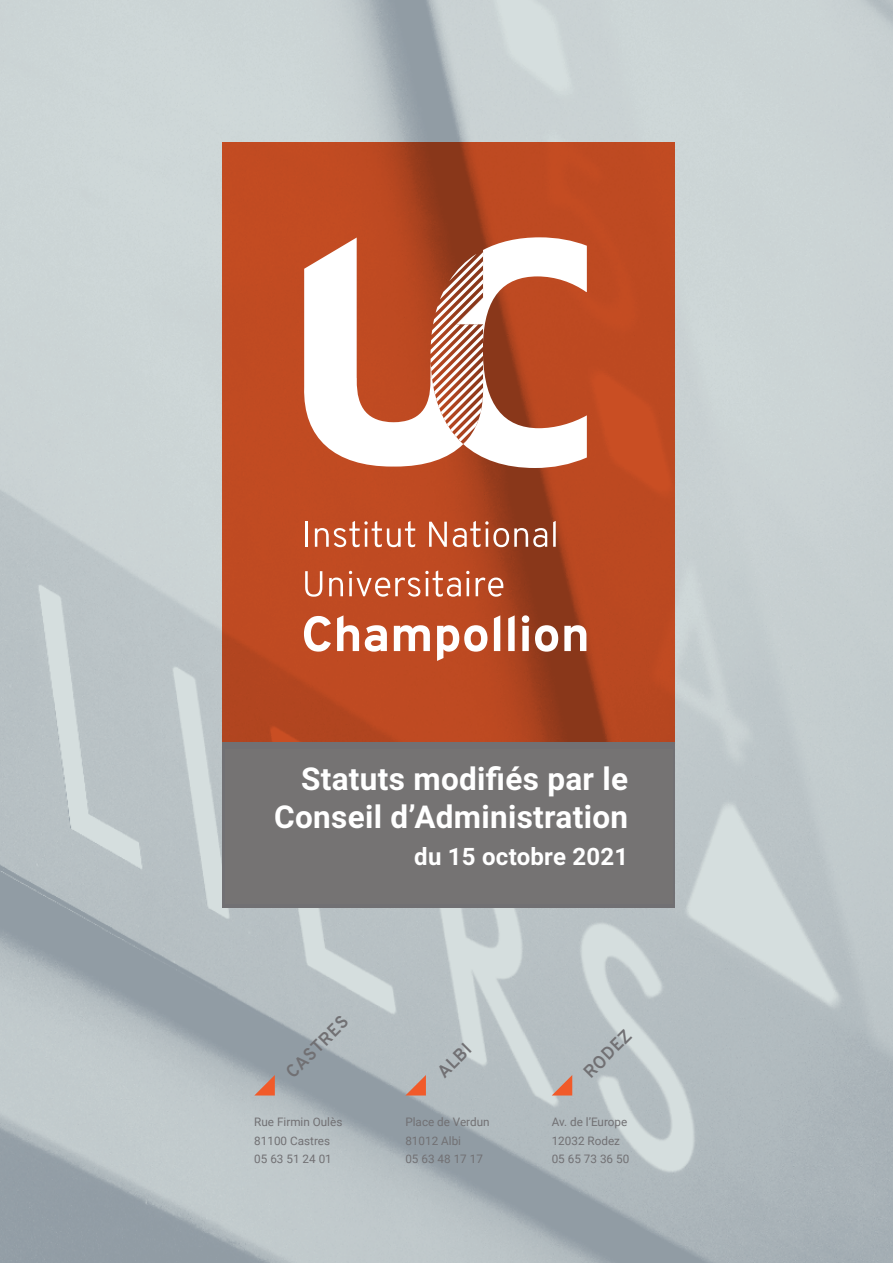
<style>
.page{position:relative;width:893px;height:1263px;background:#fff}
.page>*{position:absolute;margin:0;border:0;box-sizing:border-box;transform-origin:0 0}
.t1{font:700 38.25px/38.2px "Calibri";color:#fff;text-align:right}
.t2{font:700 31.5px/37.8px "Roboto";letter-spacing:.01em;color:#fff;text-align:right}
.t3{font:28.35px "Calibri";color:#fff}
.t4{font:700 24px "Roboto";letter-spacing:.01em;color:#fff}
.t5{font:700 17.4px "Overpass";color:#717073}
.t6{font:11.7px/18.5px "Roboto";color:#717073}
</style>
<div class="page">
<img style="left:0;top:0;width:893px;height:1263px">
<svg style="left:222px;top:143px;width:453px;height:599px;fill:#be4a22"></svg>
<svg style="left:304px;top:616px;width:27px;height:36px"></svg>
<svg style="left:337px;top:615px;width:22px;height:36px"></svg>
<svg style="left:365px;top:625px;width:22px;height:27px"></svg>
<svg style="left:394px;top:625px;width:36px;height:26px"></svg>
<svg style="left:437px;top:625px;width:50px;height:36px"></svg>
<svg style="left:494px;top:615px;width:6px;height:36px"></svg>
<svg style="left:508px;top:615px;width:7px;height:36px"></svg>
<svg style="left:522px;top:615px;width:7px;height:36px"></svg>
<svg style="left:535px;top:625px;width:23px;height:27px"></svg>
<svg style="left:564px;top:625px;width:22px;height:26px"></svg>
<hr style="left:305px;top:522px;width:3px;height:25px;background:#fff">
<svg style="left:315px;top:521px;width:100px;height:26px"></svg>
<svg style="left:429px;top:522px;width:18px;height:25px"></svg>
<svg style="left:453px;top:521px;width:94px;height:26px"></svg>
<svg style="left:553px;top:521px;width:3px;height:26px"></svg>
<svg style="left:305px;top:571px;width:17px;height:26px"></svg>
<svg style="left:329px;top:577px;width:14px;height:19px"></svg>
<svg style="left:349px;top:570px;width:120px;height:27px"></svg>
<svg style="left:476px;top:577px;width:27px;height:20px"></svg>
<svg style="left:303px;top:237px;width:284px;height:231px"></svg>
<svg style="left:254px;top:1075px;width:21px;height:20px"></svg>
<svg style="left:405px;top:1075px;width:21px;height:20px"></svg>
<svg style="left:552px;top:1075px;width:20px;height:20px"></svg>
<div style="left:222px;top:742px;width:453px;height:165px;background:#717073"></div>
<div style="left:225px;top:750px;width:448px;height:154px;background:#757373"></div>
<h2 class="t2" style="left:274px;top:759px;width:355px">Statuts modifiés par le<br>Conseil d’Administration</h2>
<h3 class="t4" style="left:414px;top:840px;width:216px">du 15 octobre 2021</h3>
<h1 class="t1" style="left:255px;top:761px;width:388px">Statuts modifiés par le<br>Conseil d’Administration</h1>
<h3 class="t3" style="left:417px;top:840px;width:227px">du 12 octobre 2018</h3>
<h3 class="t5" style="left:280px;top:1066px;width:81px;rotate:-45deg">CASTRES</h3>
<p class="t6" style="left:254px;top:1112px;width:90px">Rue Firmin Oulès<br>81100 Castres<br>05 63 51 24 01</p>
<h3 class="t5" style="left:431px;top:1066px;width:42px;rotate:-45deg">ALBI</h3>
<p class="t6" style="left:405px;top:1112px;width:86px">Place de Verdun<br>81012 Albi<br>05 63 48 17 17</p>
<h3 class="t5" style="left:578px;top:1066px;width:62px;rotate:-45deg">RODEZ</h3>
<p class="t6" style="left:552px;top:1112px;width:79px">Av. de l’Europe<br>12032 Rodez<br>05 65 73 36 50</p>
</div>
